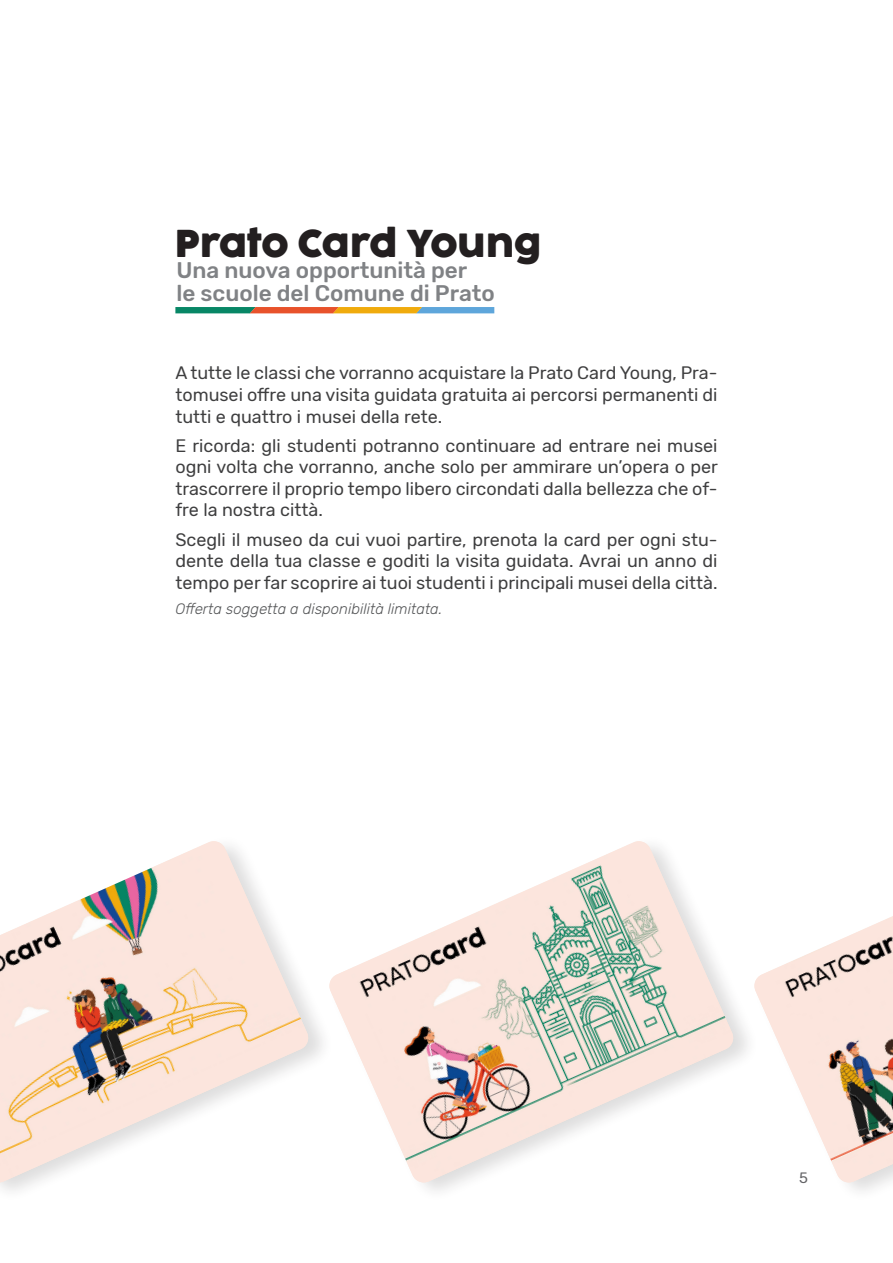
<style>
.page{position:relative;width:893px;height:1263px;background:#fff}
.page>*{position:absolute;margin:0;border:0;box-sizing:border-box;transform-origin:0 0}
.titolo{font:700 36px "Cocogoose Pro Trial";color:#231f20}
.Mini_titolo_-_Copia{font:500 22.5px "Rubik";color:#808285}
.t1{font:18px/21.6px "Rubik";color:#3e3e3f;text-align:justify}
.t2{font:italic 300 15px "Rubik";color:#545557}
.t3{font:15px "Rubik";color:#636366}
</style>
<div class="page">
<svg style="left:175px;top:307px;width:319px;height:6px;background:#948a5b"></svg>
<img style="left:760px;top:916px;width:133px;height:268px">
<img style="left:0;top:841px;width:310px;height:341px">
<img style="left:329px;top:841px;width:406px;height:343px">
<p class="titolo" style="left:175px;top:224px;width:368px">Prato Card Young</p>
<p class="Mini_titolo_-_Copia" style="left:176px;top:258px;width:292px">Una nuova opportunità per</p>
<p class="Mini_titolo_-_Copia" style="left:176px;top:280px;width:320px">le scuole del Comune di Prato</p>
<p class="t1" style="left:175px;top:363px;width:544px">A tutte le classi che vorranno acquistare la Prato Card Young, Pra&shy;tomusei offre una visita guidata gratuita ai percorsi permanenti di tutti e quattro i musei della rete.</p>
<p class="t1" style="left:175px;top:435px;width:544px">E ricorda: gli studenti potranno continuare ad entrare nei musei ogni volta che vorranno, anche solo per ammirare un’opera o per trascorrere il proprio tempo libero circondati dalla bellezza che of&shy;fre la nostra città.</p>
<p class="t1" style="left:175px;top:529px;width:544px">Scegli il museo da cui vuoi partire, prenota la card per ogni stu&shy;dente della tua classe e goditi la visita guidata. Avrai un anno di tempo per far scoprire ai tuoi studenti i principali musei della città.</p>
<p class="t2" style="left:175px;top:601px;width:268px">Offerta soggetta a disponibilità limitata.</p>
<p class="t3" style="left:799px;top:1170px;width:10px">5</p>
</div>
